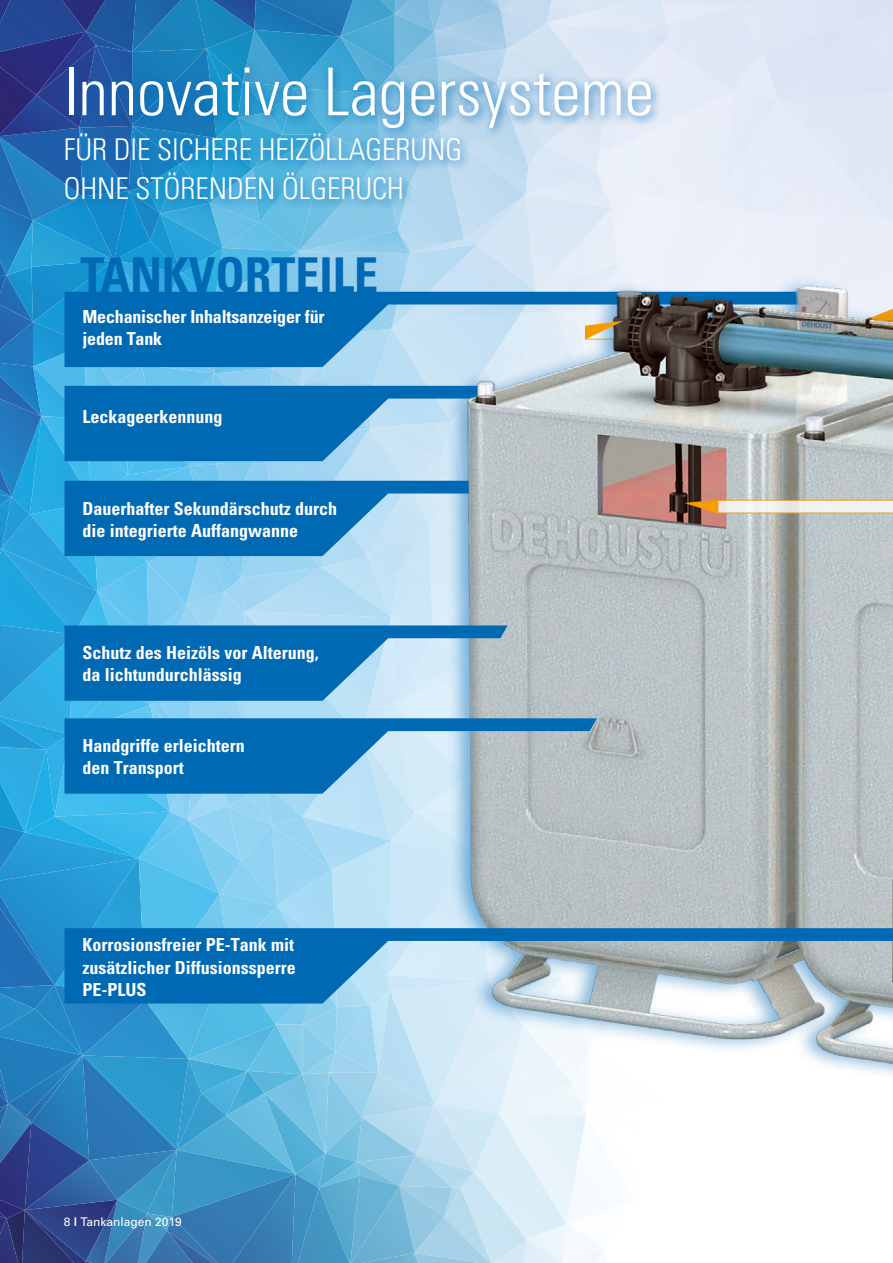
<style>
.page{position:relative;width:893px;height:1263px;background:#fff}
.page>*{position:absolute;margin:0;border:0;box-sizing:border-box;transform-origin:0 0}
.t1{font:300 condensed 66px "Univers";color:#fff}
.t2{font:700 condensed 48px "Univers";color:#0069b4}
.t3{font:300 condensed 30px/39px "Univers";color:#fff}
.t4{font:700 condensed 18px/22.5px "Univers";color:#fff}
.t5{font:12px "Univers";color:#fff}
.s1{font-weight:900}
</style>
<div class="page">
<img style="left:0;top:0;width:893px;height:1263px">
<h1 class="t1" style="left:64px;top:52px;width:592px">Innovative Lagersysteme</h1>
<h3 class="t3" style="left:64px;top:130px;width:400px">FÜR DIE SICHERE HEIZÖLLAGERUNG<br>OHNE STÖRENDEN ÖLGERUCH</h3>
<h2 class="t2" style="left:80px;top:246px;width:299px">TANKVORTEILE</h2>
<p class="t4" style="left:82px;top:305px;width:244px">Mechanischer Inhaltsanzeiger für jeden Tank</p>
<p class="t4" style="left:82px;top:405px;width:141px">Leckageerkennung</p>
<p class="t4" style="left:82px;top:497px;width:256px">Dauerhafter Sekundärschutz durch die integrierte Auffangwanne</p>
<p class="t4" style="left:82px;top:641px;width:238px">Schutz des Heizöls vor Alterung, da lichtundurchlässig</p>
<p class="t4" style="left:82px;top:734px;width:164px">Handgriffe erleichtern den Transport</p>
<p class="t4" style="left:82px;top:933px;width:215px;text-align:justify">Korrosionsfreier PE-Tank mit zusätzlicher Diffusionssperre PE-PLUS</p>
<p class="t5" style="left:64px;top:1214px;width:120px">8 <span class="s1">|</span> Tankanlagen 2019</p>
</div>
